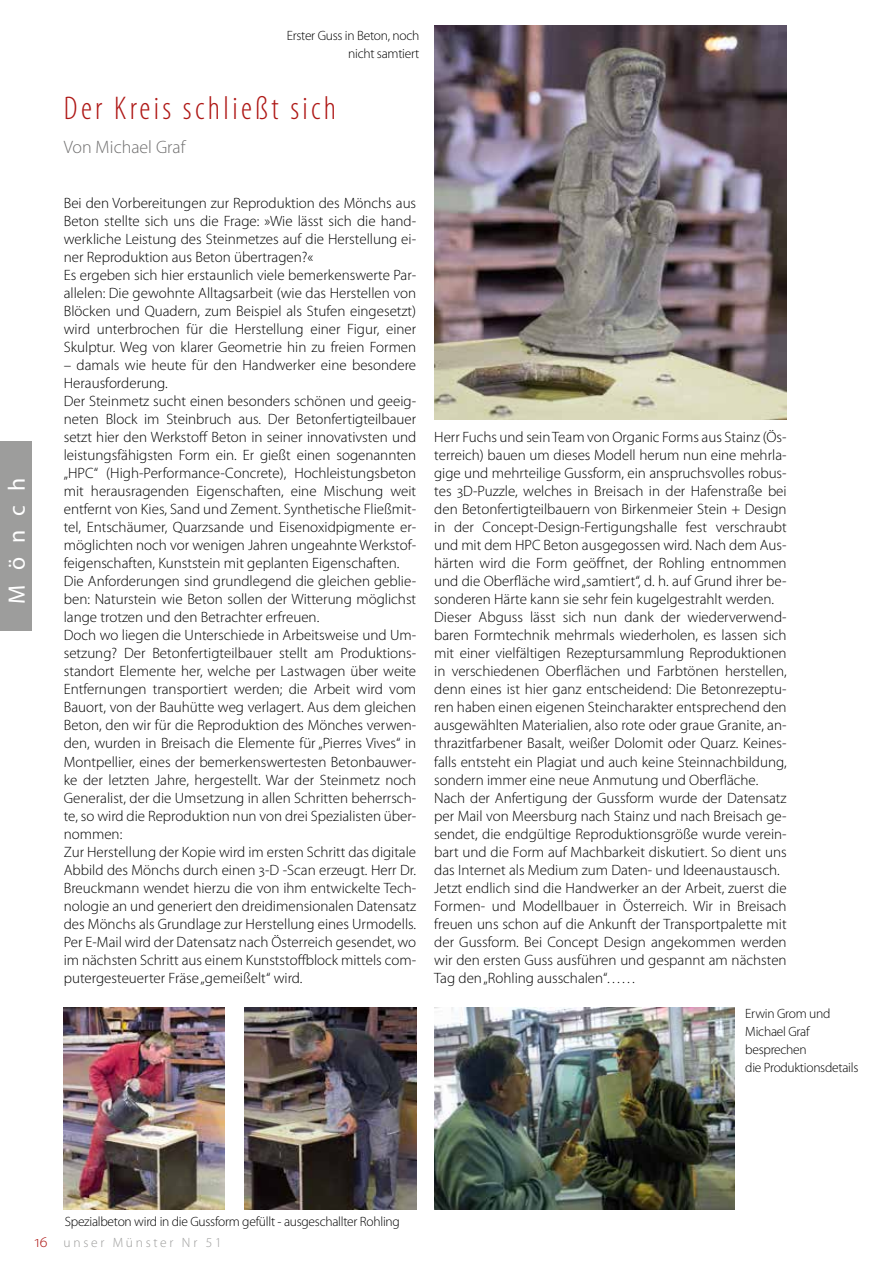
<style>
.page{position:relative;width:893px;height:1263px;background:#fff}
.page>*{position:absolute;margin:0;border:0;box-sizing:border-box;transform-origin:0 0}
.t1{font:300 condensed 33px "Myriad Pro";letter-spacing:.1em;color:#af1917}
.t2{font:23.85px "Myriad Pro";letter-spacing:.6em;color:#fff}
.t3{font:300 18px "Myriad Pro";color:#706f6f}
.t4{font:300 15px/18px "Myriad Pro";color:#000}
.t5{font:300 13.5px/18px "Myriad Pro";letter-spacing:-.02em;color:#000;text-align:right}
.t6{font:300 13.5px "Myriad Pro";letter-spacing:.2em;color:#9d9d9c}
.s1{font-size:16.5px;color:#af1917}
</style>
<div class="page">
<img style="left:434px;top:1007px;width:301px;height:202px">
<img style="left:434px;top:26px;width:353px;height:394px">
<img style="left:64px;top:1007px;width:160px;height:202px">
<img style="left:245px;top:1007px;width:171px;height:202px">
<div style="left:0;top:442px;width:32px;height:189px;background:#9d9d9c"></div>
<h2 class="t2" style="left:2px;top:604px;width:128px;rotate:-90deg">Mönch</h2>
<p class="t5" style="left:287px;top:27px;width:134px">Erster Guss in Beton, noch nicht samtiert</p>
<h1 class="t1" style="left:64px;top:91px;width:274px">Der Kreis schließt sich</h1>
<p class="t3" style="left:64px;top:137px;width:123px">Von Michael Graf</p>
<p class="t4" style="left:64px;top:195px;width:354px">Bei den Vorbereitungen zur Reproduktion des Mönchs aus Beton stellte sich uns die Frage: »Wie lässt sich die hand&shy;werkliche Leistung des Steinmetzes auf die Herstellung ei&shy;ner Reproduktion aus Beton übertragen?«<br>Es ergeben sich hier erstaunlich viele bemerkenswerte Par&shy;allelen: Die gewohnte Alltagsarbeit (wie das Herstellen von Blöcken und Quadern, zum Beispiel als Stufen eingesetzt) wird unterbrochen für die Herstellung einer Figur, einer Skulptur. Weg von klarer Geometrie hin zu freien Formen</p>
<p class="t4" style="left:64px;top:357px;width:354px">– damals wie heute für den Handwerker eine besondere Herausforderung.<br>Der Steinmetz sucht einen besonders schönen und geeig&shy;neten Block im Steinbruch aus. Der Betonfertigteilbauer setzt hier den Werkstoff Beton in seiner innovativsten und leistungsfähigsten Form ein. Er gießt einen sogenannten „HPC“ (High-Performance-Concrete), Hochleistungsbeton mit herausragenden Eigenschaften, eine Mischung weit entfernt von Kies, Sand und Zement. Synthetische Fließmit&shy;tel, Entschäumer, Quarzsande und Eisenoxidpigmente er&shy;möglichten noch vor wenigen Jahren ungeahnte Werkstof&shy;feigenschaften, Kunststein mit geplanten Eigenschaften.<br>Die Anforderungen sind grundlegend die gleichen geblie&shy;ben: Naturstein wie Beton sollen der Witterung möglichst lange trotzen und den Betrachter erfreuen.<br>Doch wo liegen die Unterschiede in Arbeitsweise und Um&shy;setzung? Der Betonfertigteilbauer stellt am Produktions&shy;standort Elemente her, welche per Lastwagen über weite Entfernungen transportiert werden; die Arbeit wird vom Bauort, von der Bauhütte weg verlagert. Aus dem gleichen Beton, den wir für die Reproduktion des Mönches verwen&shy;den, wurden in Breisach die Elemente für „Pierres Vives“ in Montpellier, eines der bemerkenswertesten Betonbauwer&shy;ke der letzten Jahre, hergestellt. War der Steinmetz noch Generalist, der die Umsetzung in allen Schritten beherrsch&shy;te, so wird die Reproduktion nun von drei Spezialisten über&shy;nommen:<br>Zur Herstellung der Kopie wird im ersten Schritt das digitale Abbild des Mönchs durch einen 3-D -Scan erzeugt. Herr Dr.<br>Breuckmann wendet hierzu die von ihm entwickelte Tech&shy;nologie an und generiert den dreidimensionalen Datensatz des Mönchs als Grundlage zur Herstellung eines Urmodells.<br>Per E-Mail wird der Datensatz nach Österreich gesendet, wo im nächsten Schritt aus einem Kunststoffblock mittels com&shy;putergesteuerter Fräse „gemeißelt“ wird.</p>
<p class="t4" style="left:434px;top:429px;width:354px">Herr Fuchs und sein Team von Organic Forms aus Stainz (Ös&shy;terreich) bauen um dieses Modell herum nun eine mehrla&shy;gige und mehrteilige Gussform, ein anspruchsvolles robus&shy;tes 3D-Puzzle, welches in Breisach in der Hafenstraße bei den Betonfertigteilbauern von Birkenmeier Stein + Design in der Concept-Design-Fertigungshalle fest verschraubt und mit dem HPC Beton ausgegossen wird. Nach dem Aus&shy;härten wird die Form geöffnet, der Rohling entnommen und die Oberfläche wird „samtiert“, d. h. auf Grund ihrer be&shy;sonderen Härte kann sie sehr fein kugelgestrahlt werden.<br>Dieser Abguss lässt sich nun dank der wiederverwend&shy;baren Formtechnik mehrmals wiederholen, es lassen sich mit einer vielfältigen Rezeptursammlung Reproduktionen in verschiedenen Oberflächen und Farbtönen herstellen, denn eines ist hier ganz entscheidend: Die Betonrezeptu&shy;ren haben einen eigenen Steincharakter entsprechend den ausgewählten Materialien, also rote oder graue Granite, an&shy;thrazitfarbener Basalt, weißer Dolomit oder Quarz. Keines&shy;falls entsteht ein Plagiat und auch keine Steinnachbildung, sondern immer eine neue Anmutung und Oberfläche.<br>Nach der Anfertigung der Gussform wurde der Datensatz per Mail von Meersburg nach Stainz und nach Breisach ge&shy;sendet, die endgültige Reproduktionsgröße wurde verein&shy;bart und die Form auf Machbarkeit diskutiert. So dient uns das Internet als Medium zum Daten- und Ideenaustausch.<br>Jetzt endlich sind die Handwerker an der Arbeit, zuerst die Formen- und Modellbauer in Österreich. Wir in Breisach freuen uns schon auf die Ankunft der Transportpalette mit der Gussform. Bei Concept Design angekommen werden wir den ersten Guss ausführen und gespannt am nächsten Tag den „Rohling ausschalen“……</p>
<p class="t5" style="left:745px;top:1005px;width:115px;text-align:left">Erwin Grom und<br>Michael Graf besprechen<br>die Produktionsdetails</p>
<p class="t5" style="left:65px;top:1213px;width:337px">Spezialbeton wird in die Gussform gefüllt - ausgeschallter Rohling</p>
<p class="t6" style="left:35px;top:1235px;width:189px"><span class="s1">16</span> unser Münster Nr 51</p>
</div>
